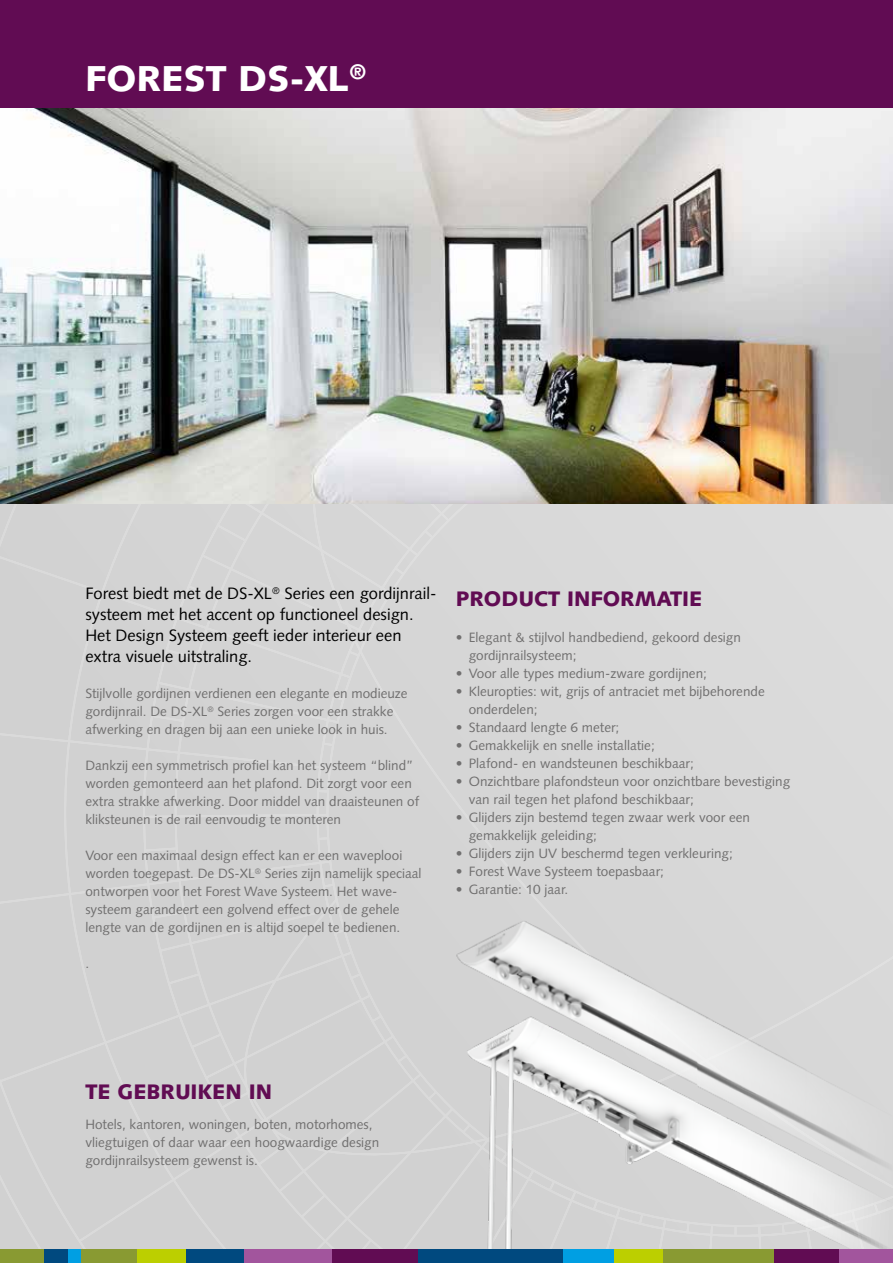
<style>
.page{position:relative;width:893px;height:1263px;background:#fff}
.page>*{position:absolute;margin:0;border:0;box-sizing:border-box;transform-origin:0 0}
.t1{font:900 36px "Syntax";color:#fff}
.t2{font:900 21px "Syntax";color:#610c53}
.t3{font:16.5px/21px "Syntax";color:#000}
.t4{font:13.5px/18px "Syntax";color:#706f6f}
</style>
<div class="page">
<div style="left:0;top:504px;width:893px;height:746px;background:#d4d4d4"></div>
<div style="left:0;top:0;width:893px;height:108px;background:#610c53"></div>
<img style="left:277px;top:929px;width:420px;height:321px">
<div style="left:243px;top:1250px;width:90px;height:13px;background:#a2559d"></div>
<div style="left:836px;top:1250px;width:57px;height:13px;background:#a2559d"></div>
<div style="left:0;top:1250px;width:44px;height:13px;background:#899a32"></div>
<div style="left:68px;top:1250px;width:13px;height:13px;background:#009fe3"></div>
<div style="left:562px;top:1250px;width:52px;height:13px;background:#009fe3"></div>
<div style="left:186px;top:1250px;width:58px;height:13px;background:#00497f"></div>
<div style="left:418px;top:1250px;width:144px;height:13px;background:#00497f"></div>
<div style="left:44px;top:1250px;width:24px;height:13px;background:#00497f"></div>
<div style="left:333px;top:1250px;width:85px;height:13px;background:#610c53"></div>
<div style="left:773px;top:1250px;width:66px;height:13px;background:#610c53"></div>
<div style="left:81px;top:1250px;width:56px;height:13px;background:#899a32"></div>
<div style="left:662px;top:1250px;width:112px;height:13px;background:#899a32"></div>
<div style="left:137px;top:1250px;width:49px;height:13px;background:#bccf00"></div>
<div style="left:614px;top:1250px;width:48px;height:13px;background:#bccf00"></div>
<img style="left:0;top:108px;width:893px;height:396px">
<img style="left:368px;top:891px;width:525px;height:323px">
<img style="left:697px;top:938px;width:196px;height:312px">
<h1 class="t1" style="left:85px;top:57px;width:283px">FOREST DS-XL<sup>®</sup></h1>
<p class="t3" style="left:85px;top:583px;width:350px">Forest biedt met de DS-XL<sup>®</sup> Series een gordijnrail&shy;systeem met het accent op functioneel design.<br>Het Design Systeem geeft ieder interieur een extra visuele uitstraling.</p>
<p class="t4" style="left:85px;top:684px;width:324px">Stijlvolle gordijnen verdienen een elegante en modieuze gordijnrail. De DS-XL<sup>®</sup> Series zorgen voor een strakke afwerking en dragen bij aan een unieke look in huis.</p>
<p class="t4" style="left:85px;top:756px;width:335px">Dankzij een symmetrisch profiel kan het systeem “blind” worden gemonteerd aan het plafond. Dit zorgt voor een extra strakke afwerking. Door middel van draaisteunen of kliksteunen is de rail eenvoudig te monteren</p>
<p class="t4" style="left:85px;top:846px;width:338px">Voor een maximaal design effect kan er een waveplooi worden toegepast. De DS-XL<sup>®</sup> Series zijn namelijk speciaal ontworpen voor het Forest Wave Systeem. Het wave&shy;systeem garandeert een golvend effect over de gehele lengte van de gordijnen en is altijd soepel te bedienen.</p>
<p class="t4" style="left:85px;top:954px;width:5px">.</p>
<h2 class="t2" style="left:456px;top:586px;width:248px">PRODUCT INFORMATIE</h2>
<p class="t4" style="left:469px;top:628px;width:274px;text-indent:-13px">• Elegant &amp; stijlvol handbediend, gekoord design gordijnrailsysteem;</p>
<p class="t4" style="left:456px;top:664px;width:252px">• Voor alle types medium-zware gordijnen;</p>
<p class="t4" style="left:469px;top:682px;width:298px;text-indent:-13px">• Kleuropties: wit, grijs of antraciet met bijbehorende onderdelen;</p>
<p class="t4" style="left:456px;top:718px;width:165px">• Standaard lengte 6 meter;</p>
<p class="t4" style="left:456px;top:736px;width:200px">• Gemakkelijk en snelle installatie;</p>
<p class="t4" style="left:456px;top:754px;width:239px">• Plafond- en wandsteunen beschikbaar;</p>
<p class="t4" style="left:469px;top:772px;width:323px;text-indent:-13px">• Onzichtbare plafondsteun voor onzichtbare bevestiging van rail tegen het plafond beschikbaar;</p>
<p class="t4" style="left:469px;top:808px;width:283px;text-indent:-13px">• Glijders zijn bestemd tegen zwaar werk voor een gemakkelijk geleiding;</p>
<p class="t4" style="left:456px;top:844px;width:278px">• Glijders zijn UV beschermd tegen verkleuring;</p>
<p class="t4" style="left:456px;top:862px;width:209px">• Forest Wave Systeem toepasbaar;</p>
<p class="t4" style="left:456px;top:880px;width:114px">• Garantie: 10 jaar.</p>
<h2 class="t2" style="left:85px;top:1079px;width:188px">TE GEBRUIKEN IN</h2>
<p class="t4" style="left:85px;top:1115px;width:295px">Hotels, kantoren, woningen, boten, motorhomes, vliegtuigen of daar waar een hoogwaardige design gordijnrailsysteem gewenst is.</p>
</div>
